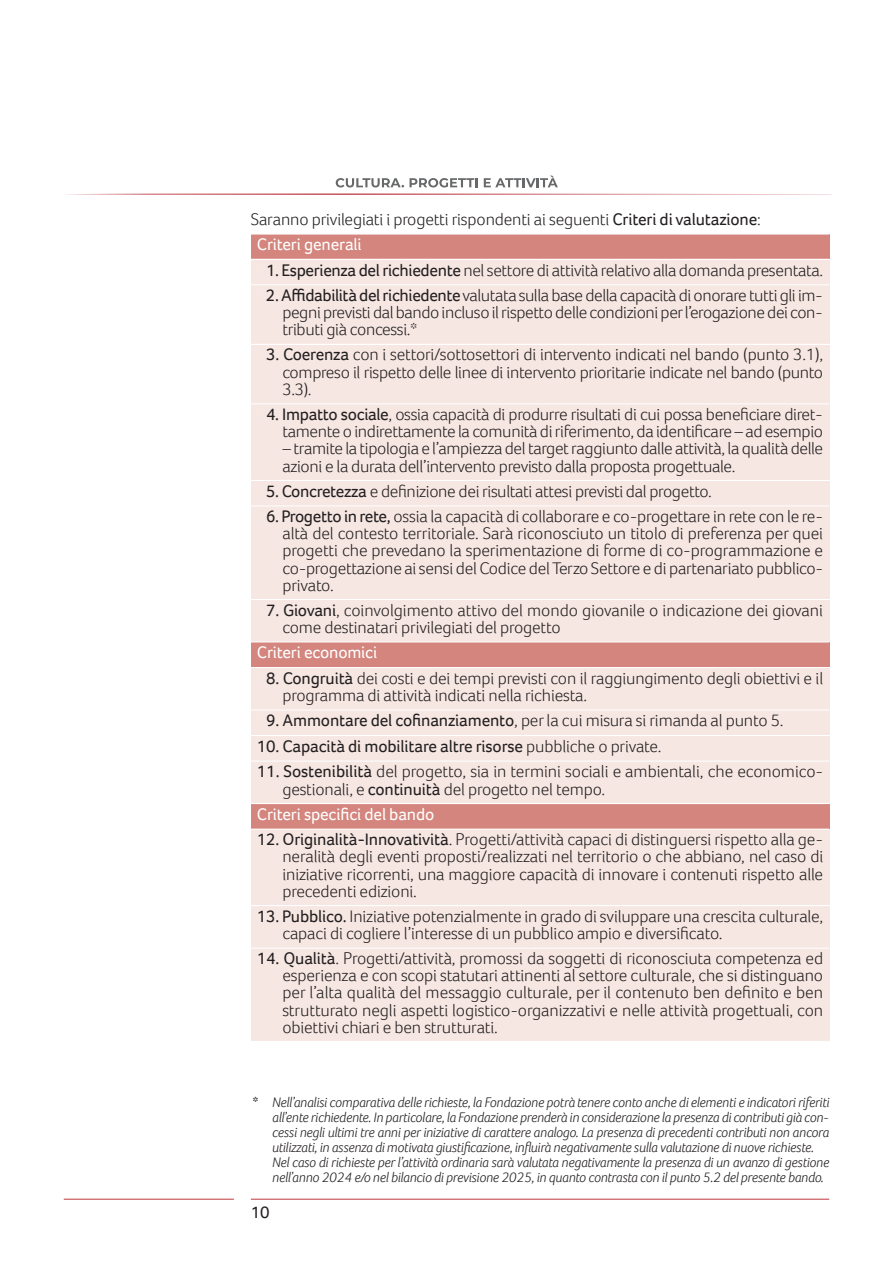
<style>
.page{position:relative;width:893px;height:1263px;background:#fff}
.page>*{position:absolute;margin:0;border:0;box-sizing:border-box;transform-origin:0 0}
.t1{font:300 17.25px/17.2px "Foco";letter-spacing:-.015em;color:#231f20;text-align:justify}
.t2{font:17.25px "Foco";letter-spacing:-.01em;color:#231f20}
.t3{font:17.25px "Foco";letter-spacing:-.01em;color:#fff}
.t4{font:italic 300 14.25px/15px "Foco";letter-spacing:-.01em;color:#231f20;text-align:justify}
.s1{font-weight:400}
.s2{font-weight:400;color:#f7e9e5}
.s3{font-weight:300}
.s4{font-weight:400;font-style:normal}
</style>
<div class="page">
<svg style="left:94px;top:193px;width:613px;height:1px"></svg>
<svg style="left:335px;top:175px;width:223px;height:12px"></svg>
<hr style="left:64px;top:1198px;width:170px;height:2px;background:#c44d52">
<hr style="left:251px;top:1198px;width:578px;height:2px;background:#c44d52">
<div style="left:251px;top:234px;width:578px;height:25px;background:#d4857d"></div>
<div style="left:251px;top:260px;width:578px;height:24px;background:#f6e7e2"></div>
<div style="left:251px;top:285px;width:578px;height:59px;background:#f6e7e2"></div>
<div style="left:251px;top:345px;width:578px;height:59px;background:#f6e7e2"></div>
<div style="left:251px;top:404px;width:578px;height:76px;background:#f6e7e2"></div>
<div style="left:251px;top:481px;width:578px;height:25px;background:#f6e7e2"></div>
<div style="left:251px;top:506px;width:578px;height:93px;background:#f6e7e2"></div>
<div style="left:251px;top:600px;width:578px;height:42px;background:#f6e7e2"></div>
<div style="left:251px;top:642px;width:578px;height:25px;background:#d4857d"></div>
<div style="left:251px;top:668px;width:578px;height:42px;background:#f6e7e2"></div>
<div style="left:251px;top:710px;width:578px;height:25px;background:#f6e7e2"></div>
<div style="left:251px;top:736px;width:578px;height:25px;background:#f6e7e2"></div>
<div style="left:251px;top:761px;width:578px;height:42px;background:#f6e7e2"></div>
<div style="left:251px;top:804px;width:578px;height:25px;background:#d4857d"></div>
<div style="left:251px;top:829px;width:578px;height:76px;background:#f6e7e2"></div>
<div style="left:251px;top:906px;width:578px;height:42px;background:#f6e7e2"></div>
<div style="left:251px;top:948px;width:578px;height:93px;background:#f6e7e2"></div>
<hr style="left:251px;top:234px;width:578px;height:1px;background:#fff">
<hr style="left:251px;top:404px;width:578px;height:1px;background:#fff">
<hr style="left:251px;top:506px;width:578px;height:1px;background:#fff">
<hr style="left:251px;top:642px;width:578px;height:1px;background:#fff">
<hr style="left:251px;top:710px;width:578px;height:1px;background:#fff">
<hr style="left:251px;top:761px;width:578px;height:1px;background:#fff">
<hr style="left:251px;top:829px;width:578px;height:1px;background:#fff">
<hr style="left:251px;top:948px;width:578px;height:1px;background:#fff">
<p class="t1" style="left:251px;top:210px;width:512px">Saranno privilegiati i progetti rispondenti ai seguenti <span class="s1">Criteri di valutazione</span>:</p>
<p class="t3" style="left:257px;top:233px;width:106px">Criteri generali</p>
<p class="t1" style="left:257px;top:261px;width:568px"><span class="s2">1</span><span class="s1">1. Esperienza del richiedente</span> nel settore di attività relativo alla domanda presentata.</p>
<p class="t1" style="left:282px;top:286px;width:542px;text-indent:-26px"><span class="s2">1</span><span class="s1">2. Affidabilità del richiedente</span> valutata sulla base della capacità di onorare tutti gli im&shy;pegni previsti dal bando incluso il rispetto delle condizioni per l’erogazione dei con&shy;tributi già concessi.*</p>
<p class="t1" style="left:282px;top:346px;width:542px;text-indent:-26px"><span class="s2">1</span><span class="s1">3. Coerenza</span> con i settori/sottosettori di intervento indicati nel bando (punto 3.1), compreso il rispetto delle linee di intervento prioritarie indicate nel bando (punto 3.3).</p>
<p class="t1" style="left:257px;top:405px;width:568px;text-align:right"><span class="s2">1</span><span class="s1">4. Impatto sociale</span>, ossia capacità di produrre risultati di cui possa beneficiare diret&shy;tamente o indirettamente la comunità di riferimento, da identificare – ad esempio</p>
<p class="t1" style="left:282px;top:439px;width:542px">– tramite la tipologia e l’ampiezza del target raggiunto dalle attività, la qualità delle azioni e la durata dell’intervento previsto dalla proposta progettuale.</p>
<p class="t1" style="left:257px;top:482px;width:456px"><span class="s2">1</span><span class="s1">5. Concretezza</span> e definizione dei risultati attesi previsti dal progetto.</p>
<p class="t1" style="left:282px;top:507px;width:542px;text-indent:-26px"><span class="s2">1</span><span class="s1">6. Progetto in rete,</span> ossia la capacità di collaborare e co-progettare in rete con le re&shy;altà del contesto territoriale. Sarà riconosciuto un titolo di preferenza per quei progetti che prevedano la sperimentazione di forme di co-programmazione e co-progettazione ai sensi del Codice del Terzo Settore e di partenariato pubblico&shy;privato.</p>
<p class="t1" style="left:282px;top:601px;width:542px;text-indent:-26px"><span class="s2">1</span><span class="s1">7. Giovani</span>, coinvolgimento attivo del mondo giovanile o indicazione dei giovani come destinatari privilegiati del progetto</p>
<p class="t3" style="left:257px;top:641px;width:122px">Criteri economici</p>
<p class="t1" style="left:282px;top:669px;width:542px;text-indent:-26px"><span class="s2">1</span><span class="s1">8. Congruità</span> dei costi e dei tempi previsti con il raggiungimento degli obiettivi e il programma di attività indicati nella richiesta.</p>
<p class="t1" style="left:257px;top:711px;width:528px"><span class="s2">1</span><span class="s1">9. Ammontare del cofinanziamento</span>, per la cui misura si rimanda al punto 5.</p>
<p class="t2" style="left:257px;top:735px;width:406px">10. Capacità di mobilitare altre risorse <span class="s3">pubbliche o private.</span></p>
<p class="t1" style="left:282px;top:762px;width:542px;text-indent:-26px"><span class="s1">11. Sostenibilità</span> del progetto, sia in termini sociali e ambientali, che economico&shy;gestionali, e <span class="s1">continuità</span> del progetto nel tempo.</p>
<p class="t3" style="left:257px;top:803px;width:179px">Criteri specifici del bando</p>
<p class="t1" style="left:282px;top:830px;width:542px;text-indent:-26px"><span class="s1">12. Originalità-Innovatività</span>. Progetti/attività capaci di distinguersi rispetto alla ge&shy;neralità degli eventi proposti/realizzati nel territorio o che abbiano, nel caso di iniziative ricorrenti, una maggiore capacità di innovare i contenuti rispetto alle precedenti edizioni.</p>
<p class="t1" style="left:282px;top:907px;width:542px;text-indent:-26px"><span class="s1">13. Pubblico.</span> Iniziative potenzialmente in grado di sviluppare una crescita culturale, capaci di cogliere l’interesse di un pubblico ampio e diversificato.</p>
<p class="t1" style="left:282px;top:949px;width:542px;text-indent:-26px"><span class="s1">14. Qualità</span>. Progetti/attività, promossi da soggetti di riconosciuta competenza ed esperienza e con scopi statutari attinenti al settore culturale, che si distinguano per l’alta qualità del messaggio culturale, per il contenuto ben definito e ben strutturato negli aspetti logistico-organizzativi e nelle attività progettuali, con obiettivi chiari e ben strutturati.</p>
<p class="t4" style="left:272px;top:1094px;width:559px;text-indent:-19px"><span class="s4">*</span> Nell’analisi comparativa delle richieste, la Fondazione potrà tenere conto anche di elementi e indicatori riferiti all’ente richiedente. In particolare, la Fondazione prenderà in considerazione la presenza di contributi già con&shy;cessi negli ultimi tre anni per iniziative di carattere analogo. La presenza di precedenti contributi non ancora utilizzati, in assenza di motivata giustificazione, influirà negativamente sulla valutazione di nuove richieste.</p>
<p class="t4" style="left:272px;top:1154px;width:558px">Nel caso di richieste per l’attività ordinaria sarà valutata negativamente la presenza di un avanzo di gestione nell’anno 2024 e/o nel bilancio di previsione 2025, in quanto contrasta con il punto 5.2 del presente bando.</p>
<p class="t2" style="left:251px;top:1201px;width:20px">10</p>
</div>
